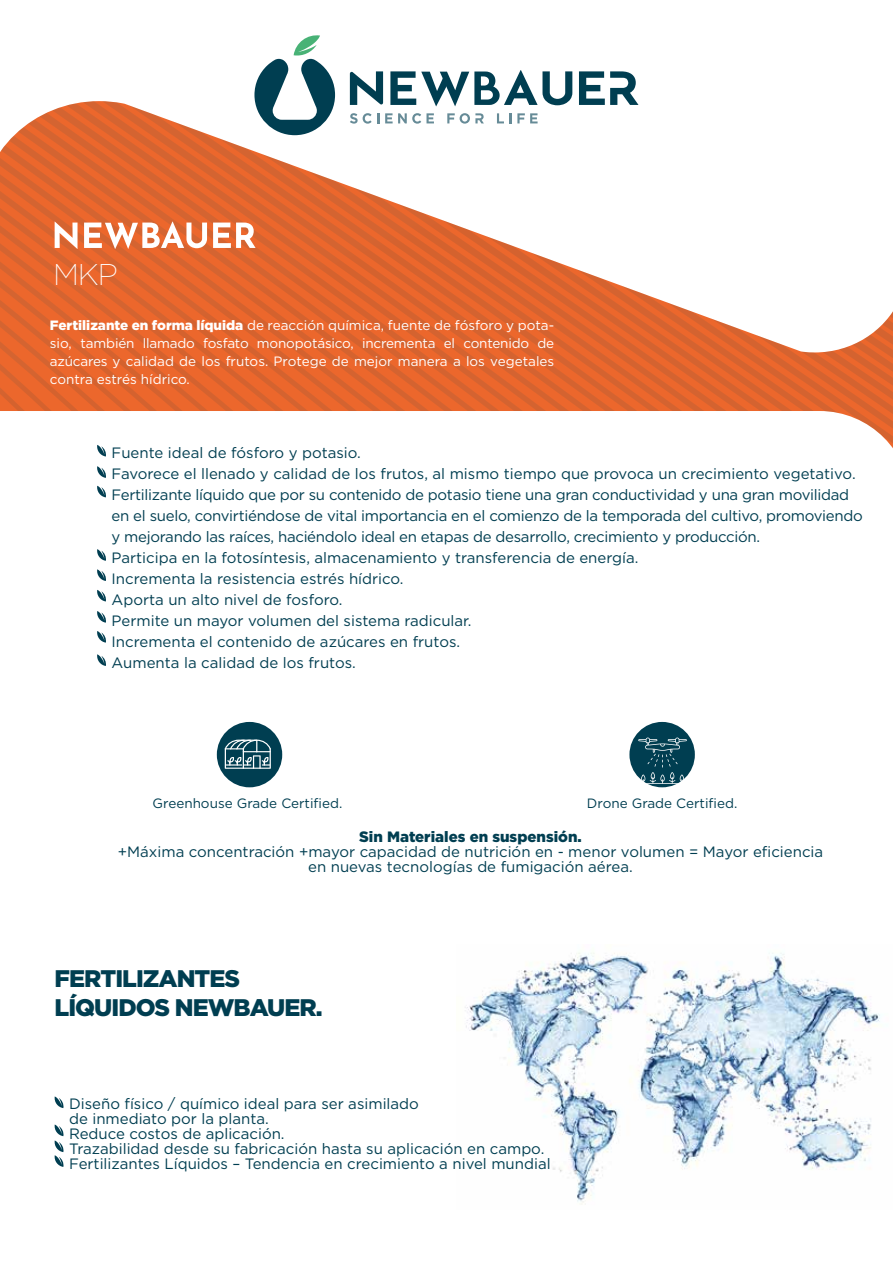
<style>
.page{position:relative;width:893px;height:1263px;background:#fff}
.page>*{position:absolute;margin:0;border:0;box-sizing:border-box;transform-origin:0 0}
.t1{font:200 30px "Gotham";color:#fff}
.t2{font:900 24px/28.8px "Gotham";letter-spacing:-.04em;color:#003e51}
.t3{font:15px/21px "Gotham";color:#003e51}
.t4{font:900 15px "Gotham";color:#003e51}
.t5{font:13.5px/18px "Gotham";color:#fff;text-align:justify}
.t6{font:13.5px "Gotham";color:#003e51}
.s1{font-weight:900}
</style>
<div class="page">
<svg style="left:854px;top:311px;width:39px;height:100px"></svg>
<svg style="left:814px;top:344px;width:40px;height:67px;background:#e27240"></svg>
<svg style="left:775px;top:342px;width:39px;height:69px;background:#e27341"></svg>
<svg style="left:735px;top:327px;width:40px;height:84px;background:#e27240"></svg>
<svg style="left:696px;top:313px;width:39px;height:98px;background:#e2703d"></svg>
<svg style="left:657px;top:298px;width:39px;height:113px;background:#e26f3c"></svg>
<svg style="left:617px;top:104px;width:40px;height:307px"></svg>
<svg style="left:578px;top:270px;width:39px;height:141px;background:#e16c38"></svg>
<svg style="left:538px;top:255px;width:40px;height:156px;background:#e26c37"></svg>
<svg style="left:499px;top:113px;width:39px;height:298px"></svg>
<svg style="left:460px;top:123px;width:39px;height:288px"></svg>
<svg style="left:420px;top:106px;width:40px;height:305px"></svg>
<svg style="left:381px;top:101px;width:39px;height:310px"></svg>
<svg style="left:341px;top:101px;width:40px;height:310px"></svg>
<svg style="left:302px;top:168px;width:39px;height:243px;background:#e26a34"></svg>
<svg style="left:263px;top:135px;width:39px;height:276px;background:#e47441"></svg>
<svg style="left:224px;top:140px;width:39px;height:271px;background:#e26934"></svg>
<svg style="left:184px;top:125px;width:40px;height:286px;background:#e26933"></svg>
<svg style="left:144px;top:111px;width:40px;height:300px;background:#e26933"></svg>
<svg style="left:105px;top:101px;width:39px;height:310px;background:#e26730"></svg>
<svg style="left:78px;top:101px;width:27px;height:310px;background:#e2652e"></svg>
<svg style="left:579px;top:71px;width:59px;height:34px"></svg>
<svg style="left:350px;top:71px;width:33px;height:34px"></svg>
<svg style="left:390px;top:70px;width:182px;height:36px"></svg>
<svg style="left:254px;top:35px;width:81px;height:100px"></svg>
<svg style="left:350px;top:113px;width:29px;height:11px"></svg>
<svg style="left:497px;top:113px;width:14px;height:10px"></svg>
<svg style="left:447px;top:113px;width:37px;height:11px"></svg>
<svg style="left:385px;top:113px;width:49px;height:11px"></svg>
<svg style="left:517px;top:113px;width:21px;height:10px"></svg>
<svg style="left:97px;top:445px;width:9px;height:11px"></svg>
<svg style="left:97px;top:466px;width:9px;height:12px"></svg>
<svg style="left:97px;top:549px;width:9px;height:12px"></svg>
<svg style="left:97px;top:486px;width:9px;height:11px"></svg>
<svg style="left:97px;top:569px;width:9px;height:12px"></svg>
<svg style="left:97px;top:590px;width:9px;height:11px"></svg>
<svg style="left:97px;top:611px;width:9px;height:12px"></svg>
<svg style="left:97px;top:631px;width:9px;height:12px"></svg>
<svg style="left:97px;top:654px;width:9px;height:12px"></svg>
<div style="left:217px;top:722px;width:65px;height:65px;background:#003e51;border-radius:50%"></div>
<div style="left:629px;top:722px;width:66px;height:65px;background:#003e51;border-radius:50%"></div>
<svg style="left:225px;top:740px;width:46px;height:29px"></svg>
<svg style="left:638px;top:737px;width:49px;height:47px"></svg>
<svg style="left:0;top:103px;width:78px;height:308px;background:#e4703c"></svg>
<svg style="left:84px;top:222px;width:123px;height:27px"></svg>
<svg style="left:213px;top:223px;width:43px;height:25px"></svg>
<img style="left:465px;top:953px;width:415px;height:251px">
<svg style="left:54px;top:1096px;width:10px;height:12px"></svg>
<svg style="left:54px;top:1124px;width:10px;height:43px"></svg>
<h1 class="t1" style="left:53px;top:258px;width:66px">MKP</h1>
<p class="t5" style="left:50px;top:316px;width:506px"><span class="s1">Fertilizante en forma líquida</span> de reacción química, fuente de fósforo y pota&shy;sio, también llamado fosfato monopotásico, incrementa el contenido de azúcares y calidad de los frutos. Protege de mejor manera a los vegetales contra estrés hídrico.</p>
<p class="t3" style="left:112px;top:441px;width:753px">Fuente ideal de fósforo y potasio.<br>Favorece el llenado y calidad de los frutos, al mismo tiempo que provoca un crecimiento vegetativo.<br>Fertilizante líquido que por su contenido de potasio tiene una gran conductividad y una gran movilidad en el suelo, convirtiéndose de vital importancia en el comienzo de la temporada del cultivo, promoviendo y mejorando las raíces, haciéndolo ideal en etapas de desarrollo, crecimiento y producción.<br>Participa en la fotosíntesis, almacenamiento y transferencia de energía.<br>Incrementa la resistencia estrés hídrico.<br>Aporta un alto nivel de fosforo.<br>Permite un mayor volumen del sistema radicular.<br>Incrementa el contenido de azúcares en frutos.<br>Aumenta la calidad de los frutos.</p>
<p class="t6" style="left:153px;top:795px;width:191px">Greenhouse Grade Certified.</p>
<p class="t6" style="left:587px;top:795px;width:152px">Drone Grade Certified.</p>
<p class="t4" style="left:359px;top:828px;width:224px">Sin Materiales en suspensión.</p>
<p class="t3" style="left:118px;top:843px;width:707px;line-height:15px;text-align:center">+Máxima concentración +mayor capacidad de nutrición en - menor volumen = Mayor eficiencia en nuevas tecnologías de fumigación aérea.</p>
<h2 class="t2" style="left:55px;top:963px;width:269px">FERTILIZANTES<br>LÍQUIDOS NEWBAUER.</h2>
<p class="t3" style="left:69px;top:1096px;width:483px;line-height:15px">Diseño físico / químico ideal para ser asimilado<br>de inmediato por la planta.<br>Reduce costos de aplicación.<br>Trazabilidad desde su fabricación hasta su aplicación en campo.<br>Fertilizantes Líquidos – Tendencia en crecimiento a nivel mundial</p>
</div>
